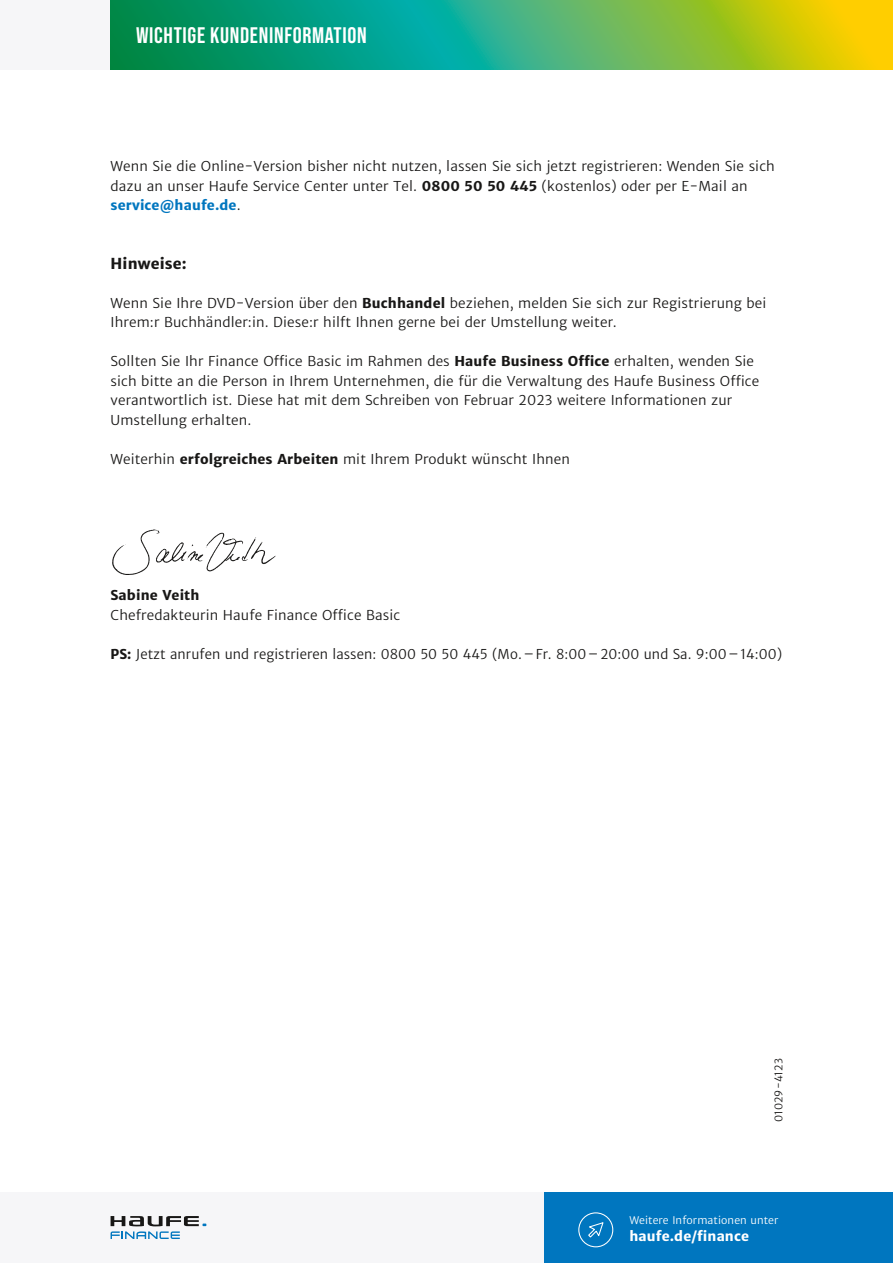
<style>
.page{position:relative;width:893px;height:1263px;background:#fff}
.page>*{position:absolute;margin:0;border:0;box-sizing:border-box;transform-origin:0 0}
.Head_klein{font:22.5px "Bebas Neue";letter-spacing:.03em;color:#fff}
.Zwischenhead{font:700 15px "Haufe Merriweather Sans";letter-spacing:.01em;color:#181716}
.Fliesstext{font:13.5px/19.5px "Haufe Merriweather Sans Lt";letter-spacing:.01em;color:#181716}
.Fliesstext-2{font:700 13.5px "Haufe Merriweather Sans";letter-spacing:.01em;color:#fff}
.Kleingedrucktes{font:10.5px "Haufe Merriweather Sans Lt";letter-spacing:.01em;color:#fff}
.Kleingedrucktes-2{font:10.5px "Haufe Merriweather Sans Lt";letter-spacing:.01em;color:#181716}
.s1{font-family:"Haufe Merriweather Sans";font-weight:700}
.s2{font-family:"Haufe Merriweather Sans";font-weight:700;color:#0076bf}
</style>
<div class="page">
<div style="left:0;top:1192px;width:659px;height:71px;background:#f6f6f8"></div>
<div style="left:544px;top:1192px;width:349px;height:71px;background:#0076bf"></div>
<div style="left:578px;top:1212px;width:35px;height:35px;border:1px solid #fff;border-radius:50%"></div>
<svg style="left:588px;top:1222px;width:16px;height:16px"></svg>
<div style="left:0;top:0;width:111px;height:70px;background:#f6f6f8"></div>
<svg style="left:111px;top:0;width:782px;height:70px;background:#4eae5a"></svg>
<svg style="left:111px;top:1216px;width:95px;height:23px"></svg>
<img style="left:113px;top:529px;width:163px;height:46px">
<p class="Head_klein" style="left:136px;top:23px;width:232px">WICHTIGE KUNDENINFORMATION</p>
<p class="Fliesstext" style="left:111px;top:157px;width:666px">Wenn Sie die Online-Version bisher nicht nutzen, lassen Sie sich jetzt registrieren: Wenden Sie sich dazu an unser Haufe Service Center unter Tel. <span class="s1">0800 50 50 445</span> (kostenlos) oder per E-Mail an <span class="s2">service@haufe.de</span>.</p>
<p class="Zwischenhead" style="left:111px;top:254px;width:78px">Hinweise:</p>
<p class="Fliesstext" style="left:111px;top:293px;width:657px">Wenn Sie Ihre DVD-Version über den <span class="s1">Buchhandel</span> beziehen, melden Sie sich zur Registrierung bei<br>Ihrem:r Buchhändler:in. Diese:r hilft Ihnen gerne bei der Umstellung weiter.</p>
<p class="Fliesstext" style="left:111px;top:352px;width:650px">Sollten Sie Ihr Finance Office Basic im Rahmen des <span class="s1">Haufe Business Office</span> erhalten, wenden Sie sich bitte an die Person in Ihrem Unternehmen, die für die Verwaltung des Haufe Business Office verantwortlich ist. Diese hat mit dem Schreiben von Februar 2023 weitere Informationen zur Umstellung erhalten.</p>
<p class="Fliesstext" style="left:111px;top:449px;width:461px">Weiterhin <span class="s1">erfolgreiches Arbeiten</span> mit Ihrem Produkt wünscht Ihnen</p>
<p class="Fliesstext" style="left:111px;top:586px;width:291px"><span class="s1">Sabine Veith<br></span>Chefredakteurin Haufe Finance Office Basic</p>
<p class="Fliesstext" style="left:111px;top:644px;width:673px"><span class="s1">PS:</span> Jetzt anrufen und registrieren lassen: 0800 50 50 445 (Mo. – Fr. 8:00 – 20:00 und Sa. 9:00 – 14:00)</p>
<p class="Kleingedrucktes-2" style="left:772px;top:1122px;width:65px;rotate:-90deg">01029-4123</p>
<p class="Kleingedrucktes" style="left:629px;top:1214px;width:151px">Weitere Informationen unter</p>
<p class="Fliesstext-2" style="left:629px;top:1228px;width:121px">haufe.de/finance</p>
</div>
